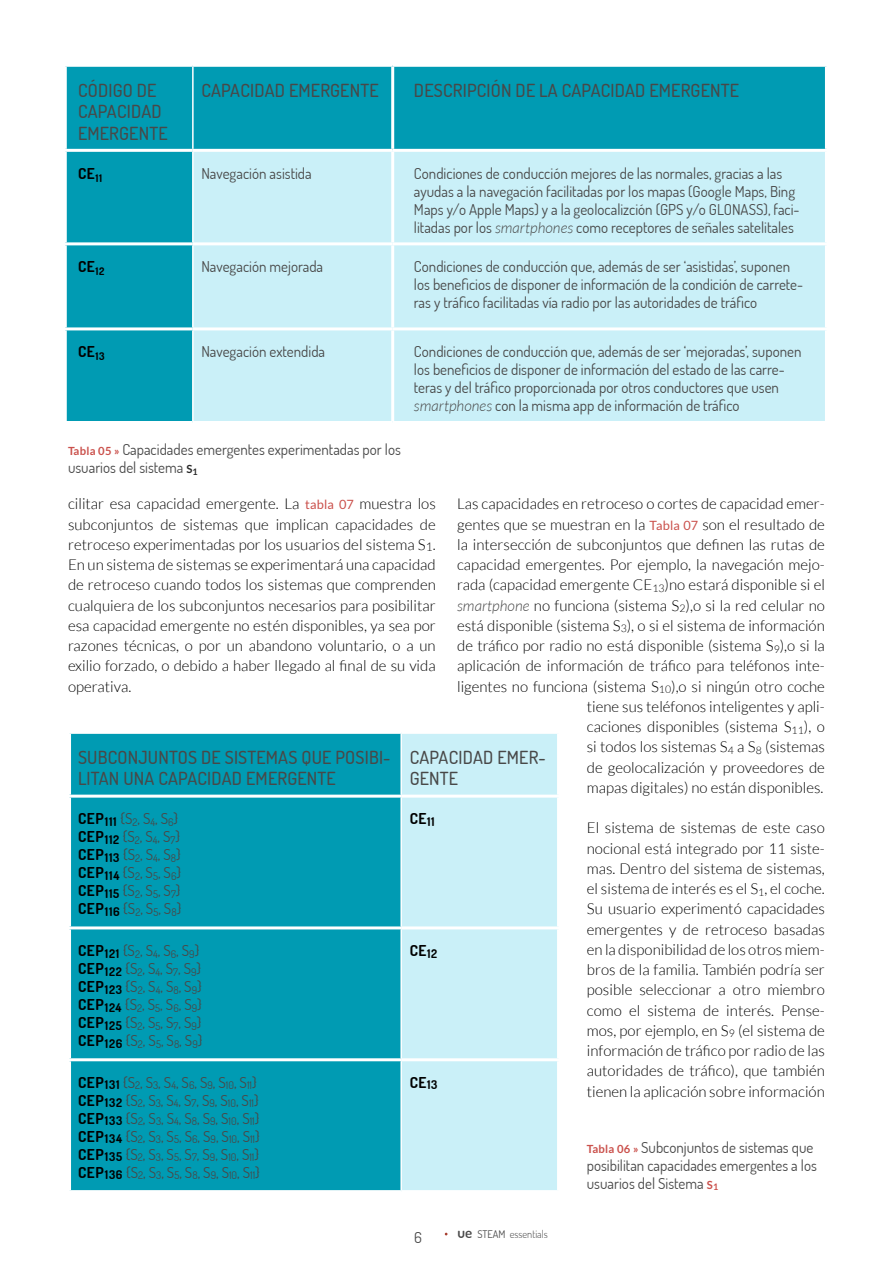
<style>
.page{position:relative;width:893px;height:1263px;background:#fff}
.page>*{position:absolute;margin:0;border:0;box-sizing:border-box;transform-origin:0 0}
._22_TABELLEN{font:500 18px/21.6px "Dosis";letter-spacing:.01em;color:#484848}
._22_FLIESSTEXT{font:300 15px/20.2px "Lato";color:#000;text-align:justify}
._22_TABELLEN-2{font:15px/18px "Dosis";color:#484848}
._22_TABELLEN-3{font:700 15px "Dosis";letter-spacing:.04em;color:#000}
.t1{font:300 10.5px "Dosis";color:#484848}
.s1{font-family:"Lato";font-weight:300;font-style:italic}
.s2{font-family:"Lato";font-weight:700;font-size:11.25px;color:#ca504b}
.s3{font-family:"Lato";font-weight:700;font-size:11.25px;color:#292929}
.s4{font-weight:400;font-size:12.75px;color:#ca504b}
.s5{font-style:italic;color:#484848}
.s6{font-weight:700;color:#000}
.s7{font-weight:600;font-size:15px}
.s8{font-weight:400}
</style>
<div class="page">
<div style="left:67px;top:67px;width:758px;height:354px;background:#009bb3"></div>
<div style="left:194px;top:152px;width:631px;height:269px;background:#caf0f8"></div>
<hr style="left:192px;top:67px;width:2px;height:82px;background:#fff">
<hr style="left:192px;top:152px;width:2px;height:90px;background:#fff">
<hr style="left:192px;top:245px;width:2px;height:82px;background:#fff">
<hr style="left:192px;top:330px;width:2px;height:91px;background:#fff">
<hr style="left:391px;top:67px;width:3px;height:82px;background:#fff">
<hr style="left:64px;top:149px;width:129px;height:3px;background:#fff">
<hr style="left:193px;top:149px;width:200px;height:3px;background:#fff">
<hr style="left:393px;top:149px;width:435px;height:3px;background:#fff">
<hr style="left:391px;top:152px;width:3px;height:90px;background:#fff">
<hr style="left:64px;top:242px;width:129px;height:3px;background:#fff">
<hr style="left:193px;top:242px;width:200px;height:3px;background:#fff">
<hr style="left:393px;top:242px;width:435px;height:3px;background:#fff">
<hr style="left:391px;top:245px;width:3px;height:82px;background:#fff">
<hr style="left:64px;top:327px;width:129px;height:3px;background:#fff">
<hr style="left:193px;top:327px;width:200px;height:3px;background:#fff">
<hr style="left:393px;top:327px;width:435px;height:3px;background:#fff">
<hr style="left:391px;top:330px;width:3px;height:91px;background:#fff">
<div style="left:71px;top:734px;width:329px;height:456px;background:#009bb3"></div>
<div style="left:402px;top:734px;width:155px;height:456px;background:#caf0f8"></div>
<hr style="left:68px;top:795px;width:333px;height:3px;background:#fff">
<hr style="left:401px;top:795px;width:159px;height:3px;background:#fff">
<hr style="left:68px;top:926px;width:333px;height:3px;background:#fff">
<hr style="left:401px;top:926px;width:159px;height:3px;background:#fff">
<hr style="left:68px;top:1058px;width:333px;height:3px;background:#fff">
<hr style="left:401px;top:1058px;width:159px;height:3px;background:#fff">
<p class="_22_TABELLEN" style="left:78px;top:78px;width:91px">CÓDIGO DE<br>CAPACIDAD<br>EMERGENTE</p>
<p class="_22_TABELLEN" style="left:201px;top:78px;width:179px">CAPACIDAD EMERGENTE</p>
<p class="_22_TABELLEN" style="left:414px;top:78px;width:327px">DESCRIPCIÓN DE LA CAPACIDAD EMERGENTE</p>
<p class="_22_TABELLEN-3" style="left:78px;top:163px;width:26px">CE<sub>11</sub></p>
<p class="_22_TABELLEN-2" style="left:201px;top:163px;width:112px">Navegación asistida</p>
<p class="_22_TABELLEN-2" style="left:414px;top:163px;width:387px">Condiciones de conducción mejores de las normales, gracias a las ayudas a la navegación facilitadas por los mapas (Google Maps, Bing Maps y/o Apple Maps) y a la geolocalizción (GPS y/o GLONASS), faci&shy;litadas por los <span class="s1">smartphones</span> como receptores de señales satelitales</p>
<p class="_22_TABELLEN-3" style="left:78px;top:256px;width:28px">CE<sub>12</sub></p>
<p class="_22_TABELLEN-2" style="left:201px;top:257px;width:123px">Navegación mejorada</p>
<p class="_22_TABELLEN-2" style="left:414px;top:257px;width:391px">Condiciones de conducción que, además de ser ‘asistidas’, suponen los beneficios de disponer de información de la condición de carrete&shy;ras y tráfico facilitadas vía radio por las autoridades de tráfico</p>
<p class="_22_TABELLEN-3" style="left:78px;top:341px;width:28px">CE<sub>13</sub></p>
<p class="_22_TABELLEN-2" style="left:201px;top:342px;width:125px">Navegación extendida</p>
<p class="_22_TABELLEN-2" style="left:414px;top:342px;width:389px">Condiciones de conducción que, además de ser ‘mejoradas’, suponen los beneficios de disponer de información del estado de las carre&shy;teras y del tráfico proporcionada por otros conductores que usen <span class="s1">smartphones</span> con la misma app de información de tráfico</p>
<p class="_22_TABELLEN-2" style="left:68px;top:440px;width:334px"><span class="s2">Tabla 05 »</span> Capacidades emergentes experimentadas por los usuarios del sistema <span class="s3">S</span><sub>1</sub></p>
<p class="_22_FLIESSTEXT" style="left:68px;top:494px;width:369px">cilitar esa capacidad emergente. La <span class="s4">tabla 07</span> muestra los subconjuntos de sistemas que implican capacidades de retroceso experimentadas por los usuarios del sistema S<sub>1</sub>.<br>En un sistema de sistemas se experimentará una capacidad de retroceso cuando todos los sistemas que comprenden cualquiera de los subconjuntos necesarios para posibilitar esa capacidad emergente no estén disponibles, ya sea por razones técnicas, o por un abandono voluntario, o a un exilio forzado, o debido a haber llegado al final de su vida operativa.</p>
<p class="_22_FLIESSTEXT" style="left:457px;top:494px;width:369px;text-align:right">Las capacidades en retroceso o cortes de capacidad emer&shy;gentes que se muestran en la <span class="s4">Tabla 07</span> son el resultado de la intersección de subconjuntos que definen las rutas de capacidad emergentes. Por ejemplo, la navegación mejo&shy;rada (capacidad emergente CE<sub>13</sub>)no estará disponible si el <span class="s5">smartphone</span> no funciona (sistema S<sub>2</sub>),o si la red celular no está disponible (sistema S<sub>3</sub>), o si el sistema de información de tráfico por radio no está disponible (sistema S<sub>9</sub>),o si la aplicación de información de tráfico para teléfonos inte&shy;ligentes no funciona (sistema S<sub>10</sub>),o si ningún otro coche tiene sus teléfonos inteligentes y apli-<br>caciones disponibles (sistema S<sub>11</sub>), o<br>si todos los sistemas S<sub>4</sub> a S<sub>8</sub> (sistemas<br>de geolocalización y proveedores de<br>mapas digitales) no están disponibles.</p>
<p class="_22_FLIESSTEXT" style="left:587px;top:818px;width:240px">El sistema de sistemas de este caso nocional está integrado por 11 siste&shy;mas. Dentro del sistema de sistemas, el sistema de interés es el S<sub>1</sub>, el coche.<br>Su usuario experimentó capacidades emergentes y de retroceso basadas en la disponibilidad de los otros miem&shy;bros de la familia. También podría ser posible seleccionar a otro miembro como el sistema de interés. Pense&shy;mos, por ejemplo, en S<sub>9</sub> (el sistema de información de tráfico por radio de las autoridades de tráfico), que también tienen la aplicación sobre información</p>
<p class="_22_TABELLEN" style="left:78px;top:745px;width:314px">SUBCONJUNTOS DE SISTEMAS QUE POSIBI-<br>LITAN UNA CAPACIDAD EMERGENTE</p>
<p class="_22_TABELLEN" style="left:410px;top:745px;width:138px">CAPACIDAD EMER-<br>GENTE</p>
<p class="_22_TABELLEN-2" style="left:78px;top:809px;width:102px"><span class="s6">CEP</span><sub>111</sub> {S<sub>2</sub>, S<sub>4</sub>, S<sub>6</sub>}</p>
<p class="_22_TABELLEN-2" style="left:78px;top:827px;width:104px"><span class="s6">CEP</span><sub>112</sub> {S<sub>2</sub>, S<sub>4</sub>, S<sub>7</sub>}</p>
<p class="_22_TABELLEN-2" style="left:78px;top:845px;width:104px"><span class="s6">CEP</span><sub>113</sub> {S<sub>2</sub>, S<sub>4</sub>, S<sub>8</sub>}</p>
<p class="_22_TABELLEN-2" style="left:78px;top:863px;width:105px"><span class="s6">CEP</span><sub>114</sub> {S<sub>2</sub>, S<sub>5</sub>, S<sub>6</sub>}</p>
<p class="_22_TABELLEN-2" style="left:78px;top:881px;width:104px"><span class="s6">CEP</span><sub>115</sub> {S<sub>2</sub>, S<sub>5</sub>, S<sub>7</sub>}</p>
<p class="_22_TABELLEN-2" style="left:78px;top:899px;width:105px"><span class="s6">CEP</span><sub>116</sub> {S<sub>2</sub>, S<sub>5</sub>, S<sub>8</sub>}</p>
<p class="_22_TABELLEN-3" style="left:410px;top:808px;width:26px">CE<sub>11</sub></p>
<p class="_22_TABELLEN-2" style="left:78px;top:941px;width:123px"><span class="s6">CEP</span><sub>121</sub> {S<sub>2</sub>, S<sub>4</sub>, S<sub>6</sub>, S<sub>9</sub>}</p>
<p class="_22_TABELLEN-2" style="left:78px;top:959px;width:125px"><span class="s6">CEP</span><sub>122</sub> {S<sub>2</sub>, S<sub>4</sub>, S<sub>7</sub>, S<sub>9</sub>}</p>
<p class="_22_TABELLEN-2" style="left:78px;top:977px;width:125px"><span class="s6">CEP</span><sub>123</sub> {S<sub>2</sub>, S<sub>4</sub>, S<sub>8</sub>, S<sub>9</sub>}</p>
<p class="_22_TABELLEN-2" style="left:78px;top:995px;width:125px"><span class="s6">CEP</span><sub>124</sub> {S<sub>2</sub>, S<sub>5</sub>, S<sub>6</sub>, S<sub>9</sub>}</p>
<p class="_22_TABELLEN-2" style="left:78px;top:1013px;width:125px"><span class="s6">CEP</span><sub>125</sub> {S<sub>2</sub>, S<sub>5</sub>, S<sub>7</sub>, S<sub>9</sub>}</p>
<p class="_22_TABELLEN-2" style="left:78px;top:1031px;width:126px"><span class="s6">CEP</span><sub>126</sub> {S<sub>2</sub>, S<sub>5</sub>, S<sub>8</sub>, S<sub>9</sub>}</p>
<p class="_22_TABELLEN-3" style="left:410px;top:940px;width:29px">CE<sub>12</sub></p>
<p class="_22_TABELLEN-2" style="left:78px;top:1073px;width:180px"><span class="s6">CEP</span><sub>131</sub> {S<sub>2</sub>, S<sub>3</sub>, S<sub>4</sub>, S<sub>6</sub>, S<sub>9</sub>, S<sub>10</sub>, S<sub>11</sub>}</p>
<p class="_22_TABELLEN-2" style="left:78px;top:1091px;width:182px"><span class="s6">CEP</span><sub>132</sub> {S<sub>2</sub>, S<sub>3</sub>, S<sub>4</sub>, S<sub>7</sub>, S<sub>9</sub>, S<sub>10</sub>, S<sub>11</sub>}</p>
<p class="_22_TABELLEN-2" style="left:78px;top:1109px;width:183px"><span class="s6">CEP</span><sub>133</sub> {S<sub>2</sub>, S<sub>3</sub>, S<sub>4</sub>, S<sub>8</sub>, S<sub>9</sub>, S<sub>10</sub>, S<sub>11</sub>}</p>
<p class="_22_TABELLEN-2" style="left:78px;top:1127px;width:183px"><span class="s6">CEP</span><sub>134</sub> {S<sub>2</sub>, S<sub>3</sub>, S<sub>5</sub>, S<sub>6</sub>, S<sub>9</sub>, S<sub>10</sub>, S<sub>11</sub>}</p>
<p class="_22_TABELLEN-2" style="left:78px;top:1145px;width:183px"><span class="s6">CEP</span><sub>135</sub> {S<sub>2</sub>, S<sub>3</sub>, S<sub>5</sub>, S<sub>7</sub>, S<sub>9</sub>, S<sub>10</sub>, S<sub>11</sub>}</p>
<p class="_22_TABELLEN-2" style="left:78px;top:1163px;width:183px"><span class="s6">CEP</span><sub>136</sub> {S<sub>2</sub>, S<sub>3</sub>, S<sub>5</sub>, S<sub>8</sub>, S<sub>9</sub>, S<sub>10</sub>, S<sub>11</sub>}</p>
<p class="_22_TABELLEN-3" style="left:410px;top:1072px;width:29px">CE<sub>13</sub></p>
<p class="_22_TABELLEN-2" style="left:587px;top:1137px;width:232px"><span class="s2">Tabla 06 »</span> Subconjuntos de sistemas que posibilitan capacidades emergentes a los usuarios del Sistema <span class="s2">S</span><sub>1</sub></p>
<p class="_22_TABELLEN-2" style="left:414px;top:1227px;width:9px">6</p>
<p class="t1" style="left:458px;top:1227px;width:92px"><span class="s7">ue</span> <span class="s8">STEAM</span> essentials</p>
</div>
